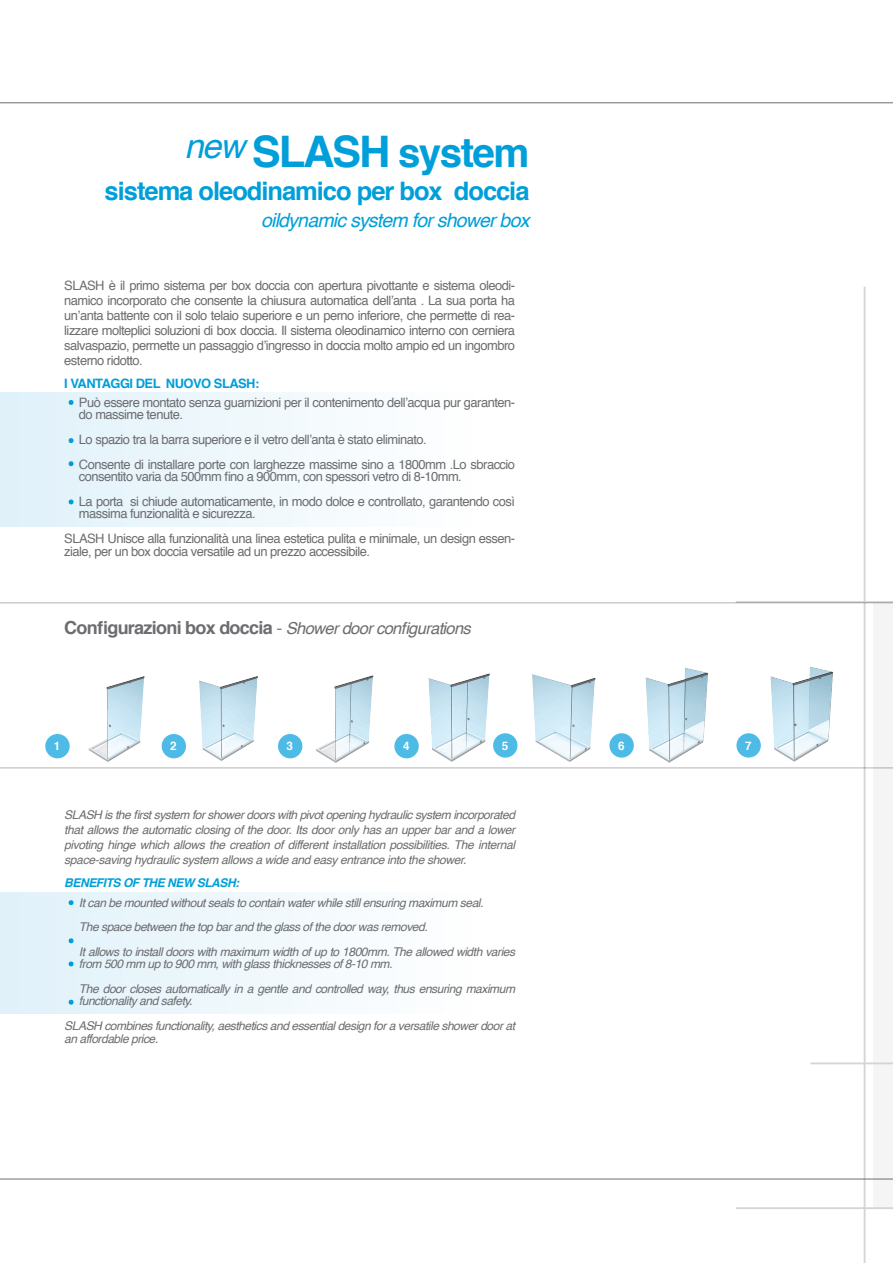
<style>
.page{position:relative;width:893px;height:1263px;background:#fff}
.page>*{position:absolute;margin:0;border:0;box-sizing:border-box;transform-origin:0 0}
.t1{font:700 40.5px "Helvetica";letter-spacing:-.04em;color:#009fda}
.t2{font:700 25.5px "Helvetica";letter-spacing:-.04em;color:#009fda}
.t3{font:italic 19.5px "Helvetica";letter-spacing:-.04em;color:#009fda}
.t4{font:italic 16.5px "Helvetica";letter-spacing:-.04em;color:#6c6d70}
.t5{font:12.9px/15px "Helvetica";letter-spacing:-.04em;color:#6c6d70}
.t6{font:700 12.9px "Helvetica";letter-spacing:-.04em;color:#009fda}
.t7{font:italic 12px/15px "Helvetica";letter-spacing:-.04em;color:#6c6d70}
.t8{font:italic 700 12px "Helvetica";letter-spacing:-.04em;color:#009fda}
.t9{font:700 11.7px "Helvetica";color:#fff}
.s1{font-size:43.5px}
.s2{font-weight:700;font-style:normal;font-size:18px}
.s3{font-weight:300;font-style:normal;font-size:18px}
</style>
<div class="page">
<svg style="left:0;top:602px;width:873px;height:166px"></svg>
<div style="left:45px;top:734px;width:25px;height:24px;background:#4dbbe5;border-radius:50%"></div>
<div style="left:162px;top:734px;width:24px;height:24px;background:#4dbbe5;border-radius:50%"></div>
<div style="left:278px;top:734px;width:24px;height:24px;background:#4dbbe5;border-radius:50%"></div>
<div style="left:394px;top:734px;width:25px;height:24px;background:#4dbbe5;border-radius:50%"></div>
<div style="left:493px;top:733px;width:24px;height:25px;background:#4dbbe5;border-radius:50%"></div>
<svg style="left:609px;top:733px;width:25px;height:25px"></svg>
<svg style="left:736px;top:733px;width:25px;height:25px"></svg>
<div style="left:873px;top:602px;width:20px;height:606px;background:#f5f5f6"></div>
<hr style="left:864px;top:287px;width:1px;height:976px;background:#939598">
<hr style="left:736px;top:601px;width:157px;height:2px;background:#939598">
<hr style="left:736px;top:1207px;width:157px;height:2px;background:#939598">
<hr style="left:810px;top:1062px;width:83px;height:2px;background:#939598">
<div style="left:0;top:392px;width:893px;height:135px;background:linear-gradient(to right,#e6f4fb,#fff)"></div>
<hr style="left:0;top:1179px;width:893px;height:1px;background:#6c6d70">
<hr style="left:0;top:102px;width:893px;height:1px;background:#6c6d70">
<svg style="left:69px;top:400px;width:5px;height:5px"></svg>
<svg style="left:69px;top:438px;width:5px;height:5px"></svg>
<svg style="left:69px;top:461px;width:5px;height:5px"></svg>
<svg style="left:69px;top:499px;width:5px;height:5px"></svg>
<div style="left:0;top:892px;width:893px;height:122px;background:linear-gradient(to right,#e7f4fb,#fff)"></div>
<svg style="left:69px;top:900px;width:5px;height:5px"></svg>
<svg style="left:69px;top:938px;width:5px;height:5px"></svg>
<svg style="left:69px;top:961px;width:5px;height:5px"></svg>
<svg style="left:69px;top:1000px;width:5px;height:5px"></svg>
<img style="left:58px;top:666px;width:107px;height:100px">
<img style="left:175px;top:667px;width:99px;height:98px">
<img style="left:289px;top:666px;width:101px;height:101px">
<img style="left:418px;top:663px;width:74px;height:103px">
<img style="left:511px;top:664px;width:96px;height:105px">
<img style="left:620px;top:662px;width:105px;height:105px">
<img style="left:745px;top:662px;width:105px;height:105px">
<p class="t1" style="left:184px;top:120px;width:347px"><sup>new</sup> <span class="s1">SLASH</span> system</p>
<p class="t2" style="left:105px;top:171px;width:426px">sistema oleodinamico per box doccia</p>
<p class="t3" style="left:261px;top:205px;width:270px">oildynamic system for shower box</p>
<p class="t5" style="left:64px;top:278px;width:452px;text-align:justify">SLASH è il primo sistema per box doccia con apertura pivottante e sistema oleodi&shy;namico incorporato che consente la chiusura automatica dell’anta . La sua porta ha un’anta battente con il solo telaio superiore e un perno inferiore, che permette di rea&shy;lizzare molteplici soluzioni di box doccia. Il sistema oleodinamico interno con cerniera salvaspazio, permette un passaggio d’ingresso in doccia molto ampio ed un ingombro esterno ridotto.</p>
<p class="t6" style="left:64px;top:373px;width:197px">I VANTAGGI DEL NUOVO SLASH:</p>
<p class="t5" style="left:79px;top:397px;width:438px;line-height:12.3px">Può essere montato senza guarnizioni per il contenimento dell’acqua pur garanten&shy;do massime tenute.</p>
<p class="t5" style="left:79px;top:432px;width:349px">Lo spazio tra la barra superiore e il vetro dell’anta è stato eliminato.</p>
<p class="t5" style="left:79px;top:458px;width:438px;line-height:12.3px">Consente di installare porte con larghezze massime sino a 1800mm .Lo sbraccio consentito varia da 500mm fino a 900mm, con spessori vetro di 8-10mm.</p>
<p class="t5" style="left:79px;top:495px;width:438px;line-height:12.8px">La porta si chiude automaticamente, in modo dolce e controllato, garantendo così massima funzionalità e sicurezza.</p>
<p class="t5" style="left:64px;top:533px;width:452px;line-height:12.9px">SLASH Unisce alla funzionalità una linea estetica pulita e minimale, un design essen&shy;ziale, per un box doccia versatile ad un prezzo accessibile.</p>
<p class="t4" style="left:64px;top:615px;width:408px"><span class="s2">Configurazioni box doccia</span> <span class="s3">-</span> Shower door configurations</p>
<p class="t9" style="left:54px;top:737px;width:8px">1</p>
<p class="t9" style="left:170px;top:737px;width:8px">2</p>
<p class="t9" style="left:287px;top:737px;width:8px">3</p>
<p class="t9" style="left:403px;top:737px;width:8px">4</p>
<p class="t9" style="left:502px;top:736px;width:8px">5</p>
<p class="t9" style="left:618px;top:736px;width:8px">6</p>
<p class="t9" style="left:745px;top:736px;width:8px">7</p>
<p class="t7" style="left:64px;top:807px;width:452px;text-align:justify">SLASH is the first system for shower doors with pivot opening hydraulic system incorporated that allows the automatic closing of the door. Its door only has an upper bar and a lower pivoting hinge which allows the creation of different installation possibilities. The internal space-saving hydraulic system allows a wide and easy entrance into the shower.</p>
<p class="t8" style="left:64px;top:873px;width:177px">BENEFITS OF THE NEW SLASH:</p>
<p class="t7" style="left:79px;top:895px;width:406px">It can be mounted without seals to contain water while still ensuring maximum seal.</p>
<p class="t7" style="left:79px;top:920px;width:350px">The space between the top bar and the glass of the door was removed.</p>
<p class="t7" style="left:79px;top:946px;width:438px;line-height:12.3px">It allows to install doors with maximum width of up to 1800mm. The allowed width varies from 500 mm up to 900 mm, with glass thicknesses of 8-10 mm.</p>
<p class="t7" style="left:79px;top:982px;width:438px;line-height:12.8px">The door closes automatically in a gentle and controlled way, thus ensuring maximum functionality and safety.</p>
<p class="t7" style="left:64px;top:1020px;width:452px;line-height:12.9px">SLASH combines functionality, aesthetics and essential design for a versatile shower door at an affordable price.</p>
</div>
